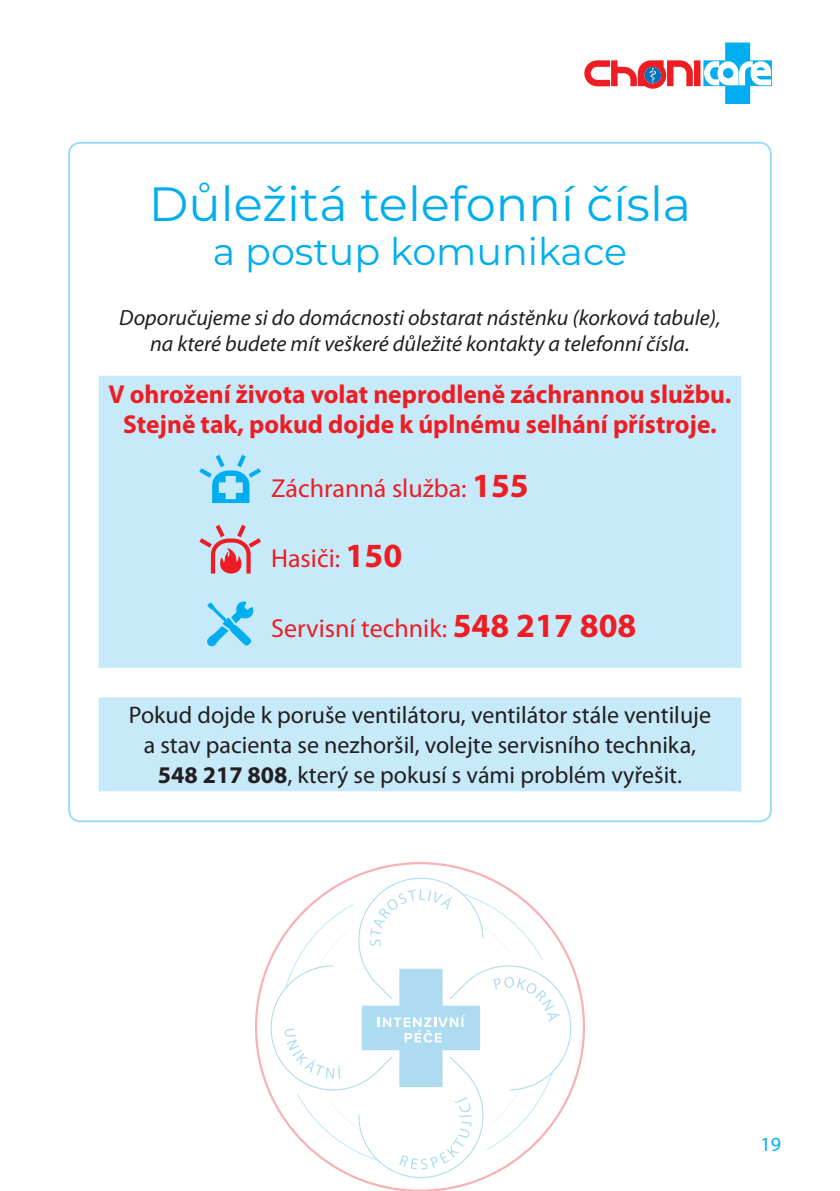
<style>
.page{position:relative;width:840px;height:1191px;background:#fff}
.page>*{position:absolute;margin:0;border:0;box-sizing:border-box;transform-origin:0 0}
.t1{font:48px "Montserrat";color:#00aeef}
.t2{font:38px "Montserrat";color:#00aeef}
.t3{font:700 26px/30px "Myriad Pro";color:#ee1d23;text-align:center}
.t4{font:26px "Myriad Pro";color:#ee1d23}
.t5{font:24px/30px "Myriad Pro";color:#231f20;text-align:center}
.t6{font:italic 22px/26px "Myriad Pro";color:#231f20;text-align:center}
.t7{font:20px "Myriad Pro";color:#00aeef}
.s1{font-weight:700;font-size:34px}
.s2{font-weight:700}
</style>
<div class="page">
<svg style="left:584px;top:43px;width:187px;height:61px"></svg>
<svg style="left:98px;top:376px;width:643px;height:415px;background:#caebfa"></svg>
<svg style="left:255px;top:862px;width:329px;height:329px"></svg>
<svg style="left:264px;top:871px;width:313px;height:312px"></svg>
<svg style="left:197px;top:522px;width:66px;height:53px;background:#d0b5c2"></svg>
<svg style="left:197px;top:453px;width:66px;height:50px;background:#8ed9f6"></svg>
<svg style="left:207px;top:601px;width:46px;height:45px;background:#7bd3f5"></svg>
<h1 class="t1" style="left:149px;top:171px;width:543px">Důležitá telefonní čísla</h1>
<h2 class="t2" style="left:213px;top:225px;width:415px">a postup komunikace</h2>
<p class="t6" style="left:119px;top:304px;width:602px">Doporučujeme si do domácnosti obstarat nástěnku (korková tabule), na které budete mít veškeré důležité kontakty a telefonní čísla.</p>
<p class="t3" style="left:108px;top:378px;width:624px">V ohrožení života volat neprodleně záchrannou službu.<br>Stejně tak, pokud dojde k úplnému selhání přístroje.</p>
<p class="t4" style="left:271px;top:472px;width:259px">Záchranná služba: <span class="s1">155</span></p>
<p class="t4" style="left:271px;top:542px;width:133px">Hasiči: <span class="s1">150</span></p>
<p class="t4" style="left:271px;top:612px;width:367px">Servisní technik: <span class="s1">548 217 808</span></p>
<p class="t5" style="left:129px;top:700px;width:583px">Pokud dojde k poruše ventilátoru, ventilátor stále ventiluje a stav pacienta se nezhoršil, volejte servisního technika,<br><span class="s2">548 217 808</span>, který se pokusí s vámi problém vyřešit.</p>
<p class="t7" style="left:760px;top:1132px;width:22px">19</p>
</div>
